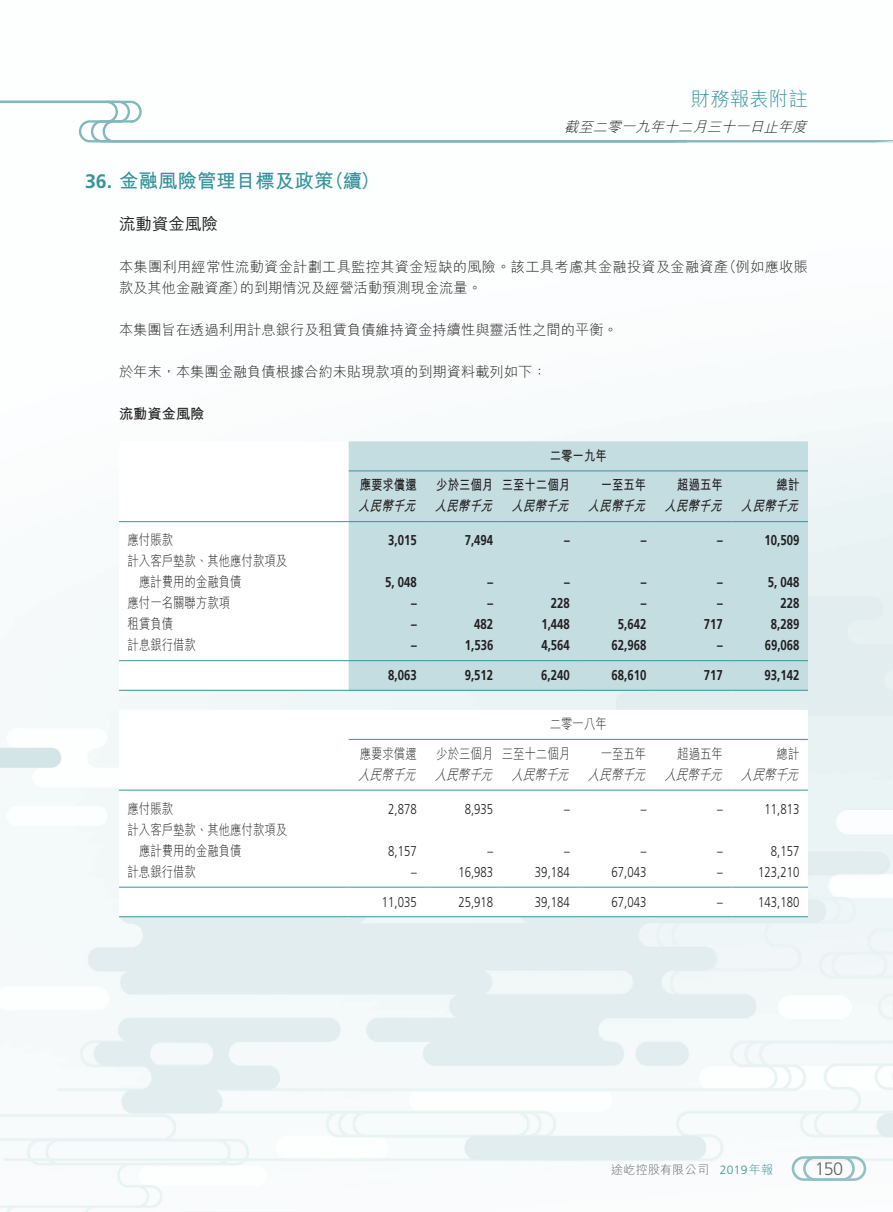
<style>
.page{position:relative;width:893px;height:1212px;background:#fff}
.page>*{position:absolute;margin:0;border:0;box-sizing:border-box;transform-origin:0 0}
.t1{font:700 19.5px "M Hei HK";color:#37939b}
.t2{font:300 19.5px "M Hei HK";color:#37939b}
.t3{font:300 18px "Frutiger LT Std";color:#636366}
.t4{font:500 16.5px "M Hei HK";color:#231f20}
.t5{font:700 14.25px "Frutiger LT Std";color:#231f20;scale:.8 1}
.t6{font:300 14.25px/21px "M Hei HK";color:#231f20;scale:.8 1}
.t7{font:300 14.25px "Frutiger LT Std";color:#231f20;scale:.8 1}
.t8{font:300 14.25px "M Hei HK";color:#231f20}
.t9{font:300 14.25px/21px "M Hei HK";letter-spacing:.02em;color:#231f20}
.t10{font:700 14.25px "M Hei HK";color:#231f20;scale:.8 1}
.t11{font:italic 700 14.25px "M Hei HK";color:#231f20;scale:.8 1}
.t12{font:italic 300 14.25px "M Hei HK";color:#231f20;scale:.8 1}
.t13{font:italic 300 14.25px "M Hei HK";color:#231f20}
.t14{font:700 14.25px "M Hei HK";color:#231f20}
.t15{font:300 12px "M Hei HK";letter-spacing:.02em;color:#636366}
.t16{font:300 12px "Frutiger LT Std";color:#37939b}
.s1{font-family:"Frutiger LT Std"}
.s2{font-family:"M Hei HK"}
</style>
<div class="page">
<svg style="left:0;top:101px;width:893px;height:41px"></svg>
<svg style="left:792px;top:1156px;width:74px;height:25px"></svg>
<svg style="left:119px;top:441px;width:230px;height:249px"></svg>
<div style="left:349px;top:441px;width:459px;height:249px;background:#c4dde1"></div>
<hr style="left:349px;top:471px;width:459px;height:1px;background:#37939b">
<hr style="left:119px;top:521px;width:230px;height:1px;background:#37939b">
<hr style="left:349px;top:521px;width:76px;height:1px;background:#37939b">
<hr style="left:425px;top:521px;width:77px;height:1px;background:#37939b">
<hr style="left:502px;top:521px;width:76px;height:1px;background:#37939b">
<hr style="left:578px;top:521px;width:77px;height:1px;background:#37939b">
<hr style="left:655px;top:521px;width:76px;height:1px;background:#37939b">
<hr style="left:731px;top:521px;width:77px;height:1px;background:#37939b">
<hr style="left:119px;top:660px;width:230px;height:1px;background:#37939b">
<hr style="left:349px;top:660px;width:76px;height:1px;background:#37939b">
<hr style="left:425px;top:660px;width:77px;height:1px;background:#37939b">
<hr style="left:502px;top:660px;width:76px;height:1px;background:#37939b">
<hr style="left:578px;top:660px;width:77px;height:1px;background:#37939b">
<hr style="left:655px;top:660px;width:76px;height:1px;background:#37939b">
<hr style="left:731px;top:660px;width:77px;height:1px;background:#37939b">
<hr style="left:119px;top:690px;width:230px;height:1px;background:#37939b">
<hr style="left:349px;top:690px;width:76px;height:1px;background:#37939b">
<hr style="left:425px;top:690px;width:77px;height:1px;background:#37939b">
<hr style="left:502px;top:690px;width:76px;height:1px;background:#37939b">
<hr style="left:578px;top:690px;width:77px;height:1px;background:#37939b">
<hr style="left:655px;top:690px;width:76px;height:1px;background:#37939b">
<hr style="left:731px;top:690px;width:77px;height:1px;background:#37939b">
<svg style="left:119px;top:738px;width:689px;height:149px"></svg>
<hr style="left:349px;top:739px;width:459px;height:1px;background:#37939b">
<hr style="left:119px;top:790px;width:230px;height:1px;background:#37939b">
<hr style="left:349px;top:790px;width:76px;height:1px;background:#37939b">
<hr style="left:425px;top:790px;width:77px;height:1px;background:#37939b">
<hr style="left:502px;top:790px;width:76px;height:1px;background:#37939b">
<hr style="left:578px;top:790px;width:77px;height:1px;background:#37939b">
<hr style="left:655px;top:790px;width:76px;height:1px;background:#37939b">
<hr style="left:731px;top:790px;width:77px;height:1px;background:#37939b">
<hr style="left:119px;top:887px;width:230px;height:1px;background:#37939b">
<hr style="left:349px;top:887px;width:76px;height:1px;background:#37939b">
<hr style="left:425px;top:887px;width:77px;height:1px;background:#37939b">
<hr style="left:502px;top:887px;width:76px;height:1px;background:#37939b">
<hr style="left:578px;top:887px;width:77px;height:1px;background:#37939b">
<hr style="left:655px;top:887px;width:76px;height:1px;background:#37939b">
<hr style="left:731px;top:887px;width:77px;height:1px;background:#37939b">
<hr style="left:119px;top:916px;width:230px;height:1px;background:#37939b">
<hr style="left:349px;top:916px;width:76px;height:1px;background:#37939b">
<hr style="left:425px;top:916px;width:77px;height:1px;background:#37939b">
<hr style="left:502px;top:916px;width:76px;height:1px;background:#37939b">
<hr style="left:578px;top:916px;width:77px;height:1px;background:#37939b">
<hr style="left:655px;top:916px;width:76px;height:1px;background:#37939b">
<hr style="left:731px;top:916px;width:77px;height:1px;background:#37939b">
<h1 class="t2" style="left:691px;top:85px;width:118px">財務報表附註</h1>
<h1 class="t1" style="left:85px;top:166px;width:250px"><span class="s1">36.</span> 金融風險管理目標及政策</h1>
<p class="t4" style="left:119px;top:211px;width:100px">流動資金風險</p>
<h1 class="t1" style="left:325px;top:166px;width:57px">（續(</h1>
<p class="t13" style="left:564px;top:117px;width:249px">截至二零一九年十二月三十一日止年度</p>
<p class="t8" style="left:722px;top:256px;width:87px">（例如應收賬</p>
<p class="t9" style="left:240px;top:255px;width:490px;text-indent:-121px">本集團利用經常性流動資金計劃工具監控其資金短缺的風險。該工具考慮其金融投資及金融資產的到期情況及經營活動預測現金流量。</p>
<p class="t8" style="left:119px;top:277px;width:128px">款及其他金融資產）</p>
<p class="t8" style="left:119px;top:319px;width:500px">本集團旨在透過利用計息銀行及租賃負債維持資金持續性與靈活性之間的平衡。</p>
<p class="t8" style="left:119px;top:361px;width:429px">於年末，本集團金融負債根據合約未貼現款項的到期資料載列如下：</p>
<p class="t14" style="left:119px;top:403px;width:87px">流動資金風險</p>
<p class="t10" style="left:550px;top:445px;width:73px">二零一九年</p>
<p class="t10" style="left:360px;top:475px;width:73px">應要求償還</p>
<p class="t10" style="left:436px;top:475px;width:73px">少於三個月</p>
<p class="t10" style="left:502px;top:475px;width:87px">三至十二個月</p>
<p class="t10" style="left:601px;top:475px;width:58px">一至五年</p>
<p class="t10" style="left:677px;top:475px;width:58px">超過五年</p>
<p class="t10" style="left:777px;top:475px;width:30px">總計</p>
<p class="t11" style="left:358px;top:496px;width:79px">人民幣千元</p>
<p class="t11" style="left:435px;top:496px;width:79px">人民幣千元</p>
<p class="t11" style="left:511px;top:496px;width:79px">人民幣千元</p>
<p class="t11" style="left:588px;top:496px;width:79px">人民幣千元</p>
<p class="t11" style="left:664px;top:496px;width:79px">人民幣千元</p>
<p class="t11" style="left:741px;top:496px;width:79px">人民幣千元</p>
<p class="t6" style="left:128px;top:529px;width:201px">應付賬款<br>計入客戶墊款、其他應付款項及</p>
<p class="t5" style="left:388px;top:532px;width:37px">3,015</p>
<p class="t5" style="left:465px;top:532px;width:37px">7,494</p>
<p class="t5" style="left:564px;top:532px;width:9px">–</p>
<p class="t5" style="left:641px;top:532px;width:9px">–</p>
<p class="t5" style="left:717px;top:532px;width:9px">–</p>
<p class="t5" style="left:765px;top:532px;width:45px">10,509</p>
<p class="t6" style="left:139px;top:571px;width:130px">應計費用的金融負債</p>
<p class="t5" style="left:385px;top:574px;width:41px">5, 048</p>
<p class="t5" style="left:488px;top:574px;width:9px">–</p>
<p class="t5" style="left:564px;top:574px;width:9px">–</p>
<p class="t5" style="left:641px;top:574px;width:9px">–</p>
<p class="t5" style="left:717px;top:574px;width:9px">–</p>
<p class="t5" style="left:768px;top:574px;width:41px">5, 048</p>
<p class="t6" style="left:128px;top:592px;width:130px">應付一名關聯方款項</p>
<p class="t5" style="left:411px;top:595px;width:9px">–</p>
<p class="t5" style="left:488px;top:595px;width:9px">–</p>
<p class="t5" style="left:551px;top:595px;width:25px">228</p>
<p class="t5" style="left:641px;top:595px;width:9px">–</p>
<p class="t5" style="left:717px;top:595px;width:9px">–</p>
<p class="t5" style="left:780px;top:595px;width:25px">228</p>
<p class="t6" style="left:128px;top:613px;width:59px">租賃負債</p>
<p class="t5" style="left:411px;top:616px;width:9px">–</p>
<p class="t5" style="left:474px;top:616px;width:25px">482</p>
<p class="t5" style="left:541px;top:616px;width:37px">1,448</p>
<p class="t5" style="left:618px;top:616px;width:37px">5,642</p>
<p class="t5" style="left:704px;top:616px;width:25px">717</p>
<p class="t5" style="left:771px;top:616px;width:37px">8,289</p>
<p class="t6" style="left:128px;top:634px;width:87px">計息銀行借款</p>
<p class="t5" style="left:411px;top:637px;width:9px">–</p>
<p class="t5" style="left:465px;top:637px;width:37px">1,536</p>
<p class="t5" style="left:541px;top:637px;width:37px">4,564</p>
<p class="t5" style="left:612px;top:637px;width:45px">62,968</p>
<p class="t5" style="left:717px;top:637px;width:9px">–</p>
<p class="t5" style="left:765px;top:637px;width:45px">69,068</p>
<p class="t5" style="left:388px;top:667px;width:37px">8,063</p>
<p class="t5" style="left:465px;top:667px;width:37px">9,512</p>
<p class="t5" style="left:541px;top:667px;width:37px">6,240</p>
<p class="t5" style="left:611px;top:667px;width:45px">68,610</p>
<p class="t5" style="left:704px;top:667px;width:25px">717</p>
<p class="t5" style="left:765px;top:667px;width:45px">93,142</p>
<p class="t6" style="left:550px;top:713px;width:73px">二零一八年</p>
<p class="t6" style="left:360px;top:742px;width:73px">應要求償還</p>
<p class="t6" style="left:436px;top:742px;width:73px">少於三個月</p>
<p class="t6" style="left:502px;top:742px;width:87px">三至十二個月</p>
<p class="t6" style="left:601px;top:742px;width:58px">一至五年</p>
<p class="t6" style="left:677px;top:742px;width:58px">超過五年</p>
<p class="t6" style="left:777px;top:742px;width:30px">總計</p>
<p class="t12" style="left:358px;top:764px;width:79px">人民幣千元</p>
<p class="t12" style="left:435px;top:764px;width:79px">人民幣千元</p>
<p class="t12" style="left:511px;top:764px;width:79px">人民幣千元</p>
<p class="t12" style="left:588px;top:764px;width:79px">人民幣千元</p>
<p class="t12" style="left:664px;top:764px;width:79px">人民幣千元</p>
<p class="t12" style="left:741px;top:764px;width:79px">人民幣千元</p>
<p class="t6" style="left:128px;top:797px;width:201px">應付賬款<br>計入客戶墊款、其他應付款項及</p>
<p class="t7" style="left:388px;top:801px;width:37px">2,878</p>
<p class="t7" style="left:465px;top:801px;width:37px">8,935</p>
<p class="t7" style="left:564px;top:801px;width:9px">–</p>
<p class="t7" style="left:641px;top:801px;width:9px">–</p>
<p class="t7" style="left:717px;top:801px;width:9px">–</p>
<p class="t7" style="left:765px;top:801px;width:45px">11,813</p>
<p class="t6" style="left:139px;top:839px;width:130px">應計費用的金融負債</p>
<p class="t7" style="left:388px;top:843px;width:37px">8,157</p>
<p class="t7" style="left:488px;top:843px;width:9px">–</p>
<p class="t7" style="left:564px;top:843px;width:9px">–</p>
<p class="t7" style="left:641px;top:843px;width:9px">–</p>
<p class="t7" style="left:717px;top:843px;width:9px">–</p>
<p class="t7" style="left:771px;top:843px;width:37px">8,157</p>
<p class="t6" style="left:128px;top:860px;width:87px">計息銀行借款</p>
<p class="t7" style="left:411px;top:864px;width:9px">–</p>
<p class="t7" style="left:458px;top:864px;width:45px">16,983</p>
<p class="t7" style="left:535px;top:864px;width:45px">39,184</p>
<p class="t7" style="left:611px;top:864px;width:45px">67,043</p>
<p class="t7" style="left:717px;top:864px;width:9px">–</p>
<p class="t7" style="left:758px;top:864px;width:53px">123,210</p>
<p class="t7" style="left:382px;top:893px;width:45px">11,035</p>
<p class="t7" style="left:458px;top:893px;width:45px">25,918</p>
<p class="t7" style="left:535px;top:893px;width:45px">39,184</p>
<p class="t7" style="left:611px;top:893px;width:45px">67,043</p>
<p class="t7" style="left:717px;top:893px;width:9px">–</p>
<p class="t7" style="left:758px;top:893px;width:53px">143,180</p>
<p class="t15" style="left:611px;top:1161px;width:99px">途屹控股有限公司</p>
<p class="t16" style="left:720px;top:1162px;width:55px">2019<span class="s2">年報</span></p>
<p class="t3" style="left:815px;top:1158px;width:30px">150</p>
</div>
